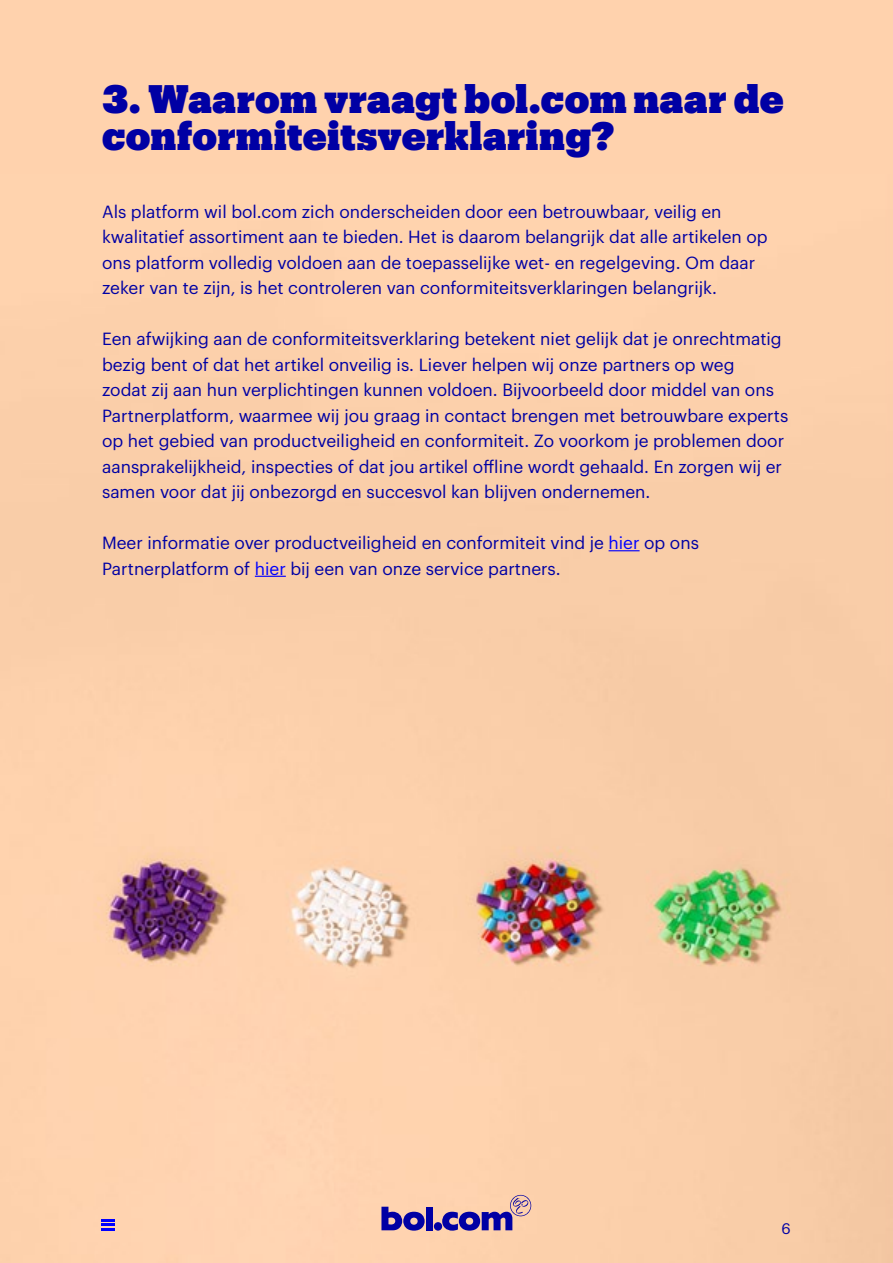
<style>
.page{position:relative;width:893px;height:1263px;background:#ffd2ad}
.page>*{position:absolute;margin:0;border:0;box-sizing:border-box;transform-origin:0 0}
.t1{font:39px/37.5px "Produkt Super";letter-spacing:.01em;color:#0000a4}
.t2{font:17.25px/25.5px "Graphik";color:#0000a4}
.t3{font:15px "Graphik";color:#0000a4}
.s1{color:#00f}
</style>
<div class="page">
<img style="left:98px;top:550px;width:795px;height:713px">
<hr style="left:609px;top:550px;width:31px;height:1px;background:#00f">
<hr style="left:255px;top:576px;width:31px;height:1px;background:#00f">
<svg style="left:381px;top:1207px;width:44px;height:23px"></svg>
<div style="left:426px;top:1207px;width:7px;height:23px;background:#0000a4"></div>
<div style="left:434px;top:1222px;width:8px;height:8px;background:#0000a4;border-radius:50%"></div>
<svg style="left:442px;top:1195px;width:89px;height:35px"></svg>
<svg style="left:102px;top:1219px;width:13px;height:11px"></svg>
<h1 class="t1" style="left:102px;top:77px;width:683px">3. Waarom vraagt bol.com naar de conformiteitsverklaring?</h1>
<p class="t2" style="left:102px;top:197px;width:667px">Als platform wil bol.com zich onderscheiden door een betrouwbaar, veilig en kwalitatief assortiment aan te bieden. Het is daarom belangrijk dat alle artikelen op ons platform volledig voldoen aan de toepasselijke wet- en regelgeving. Om daar zeker van te zijn, is het controleren van conformiteitsverklaringen belangrijk.</p>
<p class="t2" style="left:102px;top:325px;width:688px">Een afwijking aan de conformiteitsverklaring betekent niet gelijk dat je onrechtmatig bezig bent of dat het artikel onveilig is. Liever helpen wij onze partners op weg<br>zodat zij aan hun verplichtingen kunnen voldoen. Bijvoorbeeld door middel van ons Partnerplatform, waarmee wij jou graag in contact brengen met betrouwbare experts op het gebied van productveiligheid en conformiteit. Zo voorkom je problemen door aansprakelijkheid, inspecties of dat jou artikel offline wordt gehaald. En zorgen wij er samen voor dat jij onbezorgd en succesvol kan blijven ondernemen.</p>
<p class="t2" style="left:102px;top:529px;width:598px">Meer informatie over productveiligheid en conformiteit vind je <span class="s1">hier</span> op ons<br>Partnerplatform of <span class="s1">hier</span> bij een van onze service partners.</p>
<p class="t3" style="left:782px;top:1218px;width:11px">6</p>
</div>
